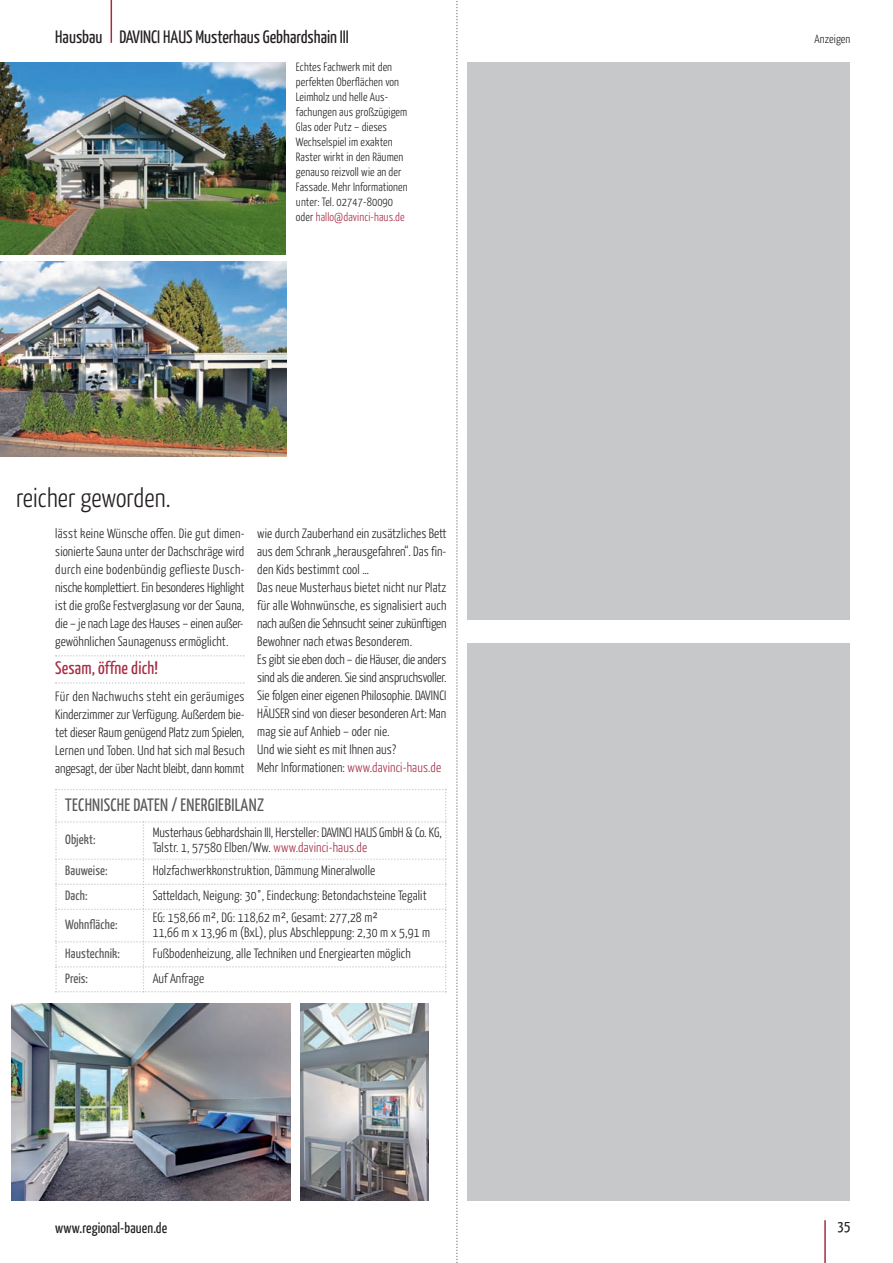
<style>
.page{position:relative;width:893px;height:1263px;background:#fff}
.page>*{position:absolute;margin:0;border:0;box-sizing:border-box;transform-origin:0 0}
.t1{font:300 27px "Yanone Kaffeesatz";letter-spacing:.005em;color:#231f20}
.t2{font:18px "Yanone Kaffeesatz";color:#231f20}
.t3{font:18px "Yanone Kaffeesatz";letter-spacing:.01em;color:#a62b43}
.t4{font:17.85px "Yanone Kaffeesatz";letter-spacing:.015em;color:#57585a}
.t5{font:15px "Yanone Kaffeesatz";letter-spacing:.01em;color:#231f20}
.t6{font:300 13.5px/18px "Yanone Kaffeesatz";letter-spacing:.01em;color:#231f20}
.t7{font:13.5px "Yanone Kaffeesatz";letter-spacing:.01em;color:#57585a}
.t8{font:300 12px/15px "Yanone Kaffeesatz";letter-spacing:.01em;color:#231f20}
.s1{color:#a62b43}
</style>
<div class="page">
<svg style="left:456px;top:1px;width:2px;height:1262px"></svg>
<hr style="left:824px;top:1220px;width:2px;height:43px;background:#a62b43">
<hr style="left:111px;top:0;width:1px;height:43px;background:#a62b43">
<svg style="left:55px;top:655px;width:189px;height:1px"></svg>
<svg style="left:55px;top:682px;width:189px;height:2px"></svg>
<div style="left:468px;top:62px;width:382px;height:557px;background:#c7c8ca"></div>
<div style="left:468px;top:643px;width:382px;height:557px;background:#c7c8ca"></div>
<img style="left:0;top:261px;width:287px;height:195px">
<img style="left:12px;top:1003px;width:279px;height:197px">
<img style="left:300px;top:1003px;width:128px;height:197px">
<img style="left:0;top:62px;width:286px;height:192px">
<svg style="left:55px;top:789px;width:391px;height:203px"></svg>
<h2 class="t2" style="left:55px;top:30px;width:295px">Hausbau DAVINCI HAUS Musterhaus Gebhardshain III</h2>
<h1 class="t1" style="left:16px;top:488px;width:156px">reicher geworden.</h1>
<p class="t8" style="left:296px;top:60px;width:113px">Echtes Fachwerk mit den perfekten Oberflächen von<br>Leimholz und helle Aus - fachungen aus großzügigem<br>Glas oder Putz – dieses<br>Wechselspiel im exakten<br>Raster wirkt in den Räumen genauso reizvoll wie an der<br>Fassade. Mehr Informationen unter: Tel. 02747-80090 oder <span class="s1">hallo@davinci-haus.de</span></p>
<p class="t6" style="left:55px;top:526px;width:191px;text-align:justify">lässt keine Wünsche offen. Die gut dimen&shy;sionierte Sauna unter der Dachschräge wird durch eine bodenbündig geflieste Dusch - nische komplettiert. Ein besonderes Highlight ist die große Festverglasung vor der Sauna, die – je nach Lage des Hauses – einen außer&shy;gewöhnlichen Saunagenuss ermöglicht.</p>
<h2 class="t3" style="left:55px;top:661px;width:104px">Sesam, öffne dich!</h2>
<p class="t6" style="left:55px;top:688px;width:191px;text-align:justify">Für den Nachwuchs steht ein geräumiges Kinderzimmer zur Verfügung. Außerdem bie&shy;tet dieser Raum genügend Platz zum Spielen, Lernen und Toben. Und hat sich mal Besuch angesagt, der über Nacht bleibt, dann kommt</p>
<p class="t6" style="left:257px;top:526px;width:191px">wie durch Zauberhand ein zusätzliches Bett aus dem Schrank „herausgefahren“. Das fin&shy;den Kids bestimmt cool …<br>Das neue Musterhaus bietet nicht nur Platz für alle Wohnwünsche, es signalisiert auch nach außen die Sehnsucht seiner zukünftigen Bewohner nach etwas Besonderem.<br>Es gibt sie eben doch – die Häuser, die anders sind als die anderen. Sie sind anspruchsvoller.<br>Sie folgen einer eigenen Philosophie. DAVINCI HÄUSER sind von dieser besonderen Art: Man mag sie auf Anhieb – oder nie.<br>Und wie sieht es mit Ihnen aus?<br>Mehr Informationen: <span class="s1">www.davinci-haus.de</span></p>
<h3 class="t4" style="left:65px;top:798px;width:200px">TECHNISCHE DATEN / ENERGIEBILANZ</h3>
<p class="t7" style="left:65px;top:835px;width:32px">Objekt:</p>
<p class="t6" style="left:153px;top:826px;width:291px;line-height:15px">Musterhaus Gebhardshain III, Hersteller: DAVINCI HAUS GmbH &amp; Co. KG,<br>Talstr. 1, 57580 Elben/Ww. <span class="s1">www.davinci-haus.de</span></p>
<p class="t7" style="left:65px;top:866px;width:44px">Bauweise:</p>
<p class="t6" style="left:153px;top:863px;width:224px">Holzfachwerkkonstruktion, Dämmung Mineralwolle</p>
<p class="t7" style="left:65px;top:891px;width:24px">Dach:</p>
<p class="t6" style="left:153px;top:888px;width:276px">Satteldach, Neigung: 30°, Eindeckung: Betondachsteine Tegalit</p>
<p class="t7" style="left:65px;top:920px;width:54px">Wohnfläche:</p>
<p class="t6" style="left:153px;top:911px;width:279px;line-height:15px">EG: 158,66 m², DG: 118,62 m², Gesamt: 277,28 m²<br>11,66 m x 13,96 m (BxL), plus Abschleppung: 2,30 m x 5,91 m</p>
<p class="t7" style="left:65px;top:948px;width:56px">Haustechnik:</p>
<p class="t6" style="left:153px;top:945px;width:260px">Fußbodenheizung, alle Techniken und Energiearten möglich</p>
<p class="t7" style="left:65px;top:973px;width:24px">Preis:</p>
<p class="t6" style="left:153px;top:970px;width:53px">Auf Anfrage</p>
<p class="t5" style="left:55px;top:1222px;width:114px">www.regional-bauen.de</p>
<p class="t8" style="left:815px;top:32px;width:37px">Anzeigen</p>
<p class="t5" style="left:837px;top:1221px;width:14px">35</p>
</div>
